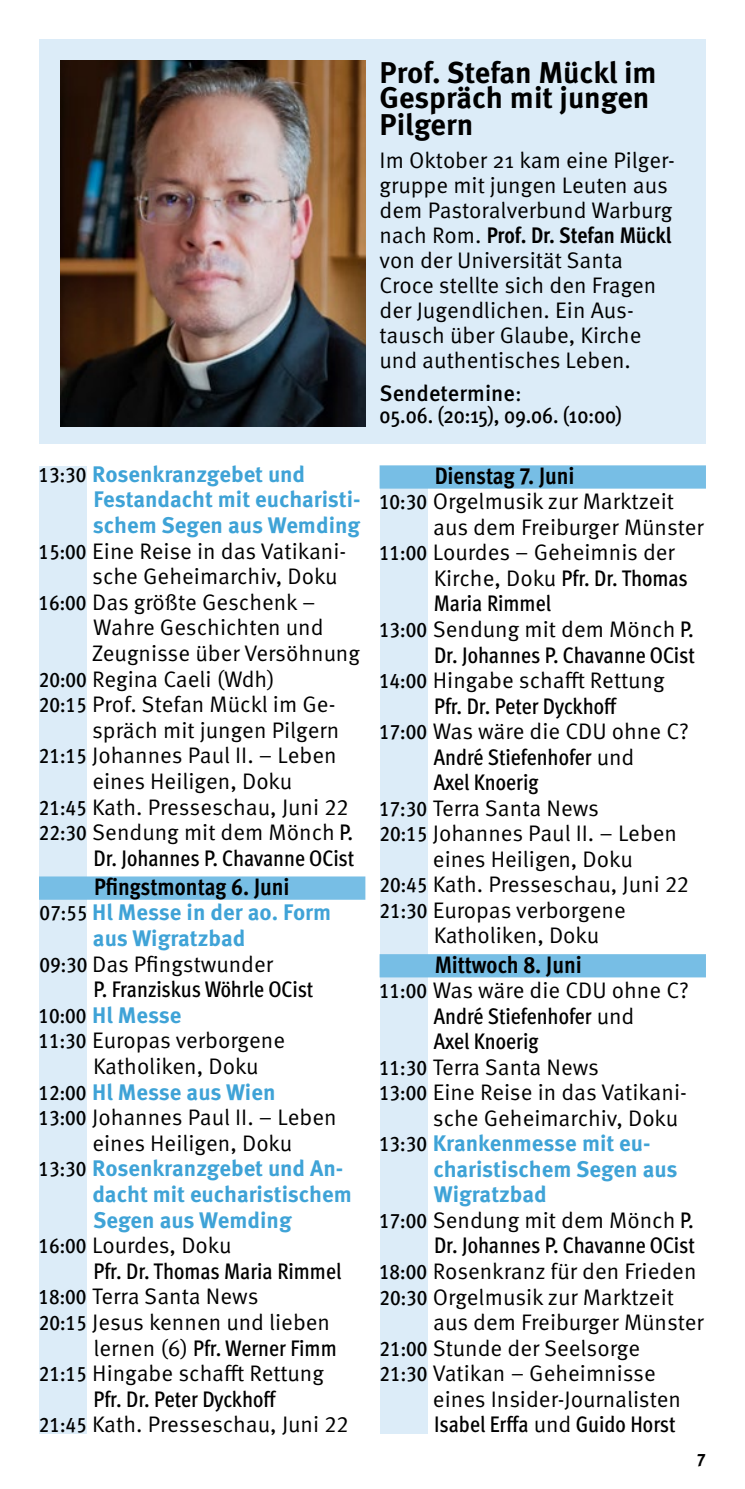
<style>
.page{position:relative;width:745px;height:1489px;background:#fff}
.page>*{position:absolute;margin:0;border:0;box-sizing:border-box;transform-origin:0 0}
.t1{font:700 30px/26.2px "Meta Pro";color:#000}
.t2{font:700 condensed 23.75px "Meta Pro";letter-spacing:-.005em;color:#000}
.t3{font:22.5px/25px "Meta Pro Norm";color:#000}
.t4{font:500 condensed 22.5px/25.5px "Meta Pro";color:#000}
.t5{font:700 22.5px/25.5px "Meta Pro";color:#3fa3d7}
.t6{font:700 condensed 22.5px "Meta Pro";letter-spacing:-.005em;color:#000}
.t7{font:700 17.5px "Meta Pro";color:#000}
.s1{font-weight:500;font-stretch:condensed;font-size:21.25px;color:#000}
.s2{font-family:"Meta Pro";font-weight:500;font-stretch:condensed;font-size:21.25px}
.s3{font-family:"Meta Pro";font-weight:500;font-stretch:condensed}
.s4{font-size:21.25px}
.s5{font-weight:700;font-stretch:normal;color:#3fa3d7}
.s6{font-family:"Meta Pro Norm";font-weight:400;font-stretch:normal}
.s7{font-stretch:normal}
</style>
<div class="page">
<div style="left:379px;top:466px;width:48px;height:967px;background:#dcecf8"></div>
<div style="left:39px;top:466px;width:48px;height:967px;background:#dcecf8"></div>
<div style="left:39px;top:876px;width:326px;height:23px;background:#77bee5"></div>
<div style="left:379px;top:465px;width:326px;height:23px;background:#77bee5"></div>
<div style="left:379px;top:954px;width:326px;height:23px;background:#77bee5"></div>
<div style="left:39px;top:39px;width:666px;height:404px;background:#dcecf8"></div>
<img style="left:60px;top:60px;width:305px;height:366px">
<p class="t5" style="left:93px;top:460px;width:269px;text-indent:-54px"><span class="s1">13:30</span> Rosenkranzgebet und<br>Festandacht mit eucharisti&shy;schem Segen aus Wemding</p>
<p class="t3" style="left:38px;top:537px;width:309px"><span class="s2">15:00</span> Eine Reise in das Vatikani-</p>
<p class="t3" style="left:92px;top:562px;width:247px">sche Geheimarchiv, Doku</p>
<p class="t3" style="left:38px;top:588px;width:278px"><span class="s2">16:00</span> Das größte Geschenk –</p>
<p class="t3" style="left:93px;top:613px;width:232px">Wahre Geschichten und</p>
<p class="t3" style="left:92px;top:639px;width:269px">Zeugnisse über Versöhnung</p>
<p class="t3" style="left:39px;top:664px;width:237px"><span class="s2">20:00</span> Regina Caeli (Wdh)</p>
<p class="t3" style="left:39px;top:690px;width:298px"><span class="s2">20:15</span> Prof. Stefan Mückl im Ge-</p>
<p class="t3" style="left:92px;top:716px;width:248px">spräch mit jungen Pilgern</p>
<p class="t3" style="left:39px;top:741px;width:299px"><span class="s2">21:15</span> Johannes Paul II. – Leben</p>
<p class="t3" style="left:92px;top:767px;width:201px">eines Heiligen, Doku</p>
<p class="t3" style="left:39px;top:792px;width:311px"><span class="s2">21:45</span> Kath. Presseschau, Juni 22</p>
<p class="t3" style="left:39px;top:818px;width:315px"><span class="s2">22:30</span> Sendung mit dem Mönch <span class="s3">P.</span></p>
<p class="t4" style="left:93px;top:843px;width:262px">Dr. Johannes P. Chavanne OCist</p>
<p class="t2" style="left:94px;top:868px;width:197px">Pfingstmontag 6. Juni</p>
<p class="t5" style="left:93px;top:898px;width:240px;text-indent:-53px"><span class="s1">07:55</span> Hl Messe in der ao. Form aus Wigratzbad</p>
<p class="t3" style="left:39px;top:949px;width:235px"><span class="s2">09:30</span> Das Pfingstwunder</p>
<p class="t4" style="left:38px;top:974px;width:276px;text-indent:55px">P. Franziskus Wöhrle OCist<br><span class="s4">10:00</span> <span class="s5">Hl Messe</span></p>
<p class="t3" style="left:93px;top:1026px;width:193px;text-indent:-55px"><span class="s2">11:30</span> Europas verborgene<br>Katholiken, Doku</p>
<p class="t5" style="left:38px;top:1077px;width:238px"><span class="s1">12:00</span> Hl Messe aus Wien</p>
<p class="t3" style="left:38px;top:1103px;width:299px;text-align:center"><span class="s2">13:00</span> Johannes Paul II. – Leben eines Heiligen, Doku</p>
<p class="t5" style="left:92px;top:1154px;width:261px;text-indent:-54px"><span class="s1">13:30</span> Rosenkranzgebet und An&shy;dacht mit eucharistischem<br>Segen aus Wemding</p>
<p class="t3" style="left:38px;top:1231px;width:194px"><span class="s2">16:00</span> Lourdes, Doku</p>
<p class="t4" style="left:93px;top:1256px;width:249px">Pfr. Dr. Thomas Maria Rimmel</p>
<p class="t3" style="left:38px;top:1282px;width:293px"><span class="s2">18:00</span> Terra Santa News<br><span class="s2">20:15</span> Jesus kennen und lieben</p>
<p class="t4" style="left:93px;top:1332px;width:245px"><span class="s6">lernen (6)</span> Pfr. Werner Fimm</p>
<p class="t3" style="left:39px;top:1359px;width:286px"><span class="s2">21:15</span> Hingabe schafft Rettung</p>
<p class="t4" style="left:93px;top:1384px;width:184px">Pfr. Dr. Peter Dyckhoff</p>
<p class="t3" style="left:39px;top:1410px;width:311px"><span class="s2">21:45</span> Kath. Presseschau, Juni 22</p>
<h1 class="t1" style="left:379px;top:57px;width:278px">Prof. Stefan Mückl im<br>Gespräch mit jungen<br>Pilgern</h1>
<p class="t3" style="left:379px;top:146px;width:297px">Im Oktober 21 kam eine Pilger&shy;gruppe mit jungen Leuten aus dem Pastoralverbund Warburg</p>
<p class="t6" style="left:379px;top:217px;width:293px"><span class="s6">nach Rom.</span> Prof. Dr. Stefan Mückl</p>
<p class="t3" style="left:379px;top:246px;width:278px">von der Universität Santa<br>Croce stellte sich den Fragen der Jugendlichen. Ein Aus&shy;tausch über Glaube, Kirche und authentisches Leben.</p>
<p class="t4" style="left:379px;top:380px;width:244px;line-height:22.5px"><span class="s7">Sendetermine</span><span class="s6">:<br></span>05.06. (20:15), 09.06. (10:00)</p>
<p class="t2" style="left:434px;top:457px;width:141px">Dienstag 7. Juni</p>
<p class="t3" style="left:379px;top:487px;width:296px"><span class="s2">10:30</span> Orgelmusik zur Marktzeit</p>
<p class="t3" style="left:433px;top:513px;width:272px">aus dem Freiburger Münster</p>
<p class="t3" style="left:379px;top:538px;width:297px"><span class="s2">11:00</span> Lourdes – Geheimnis der</p>
<p class="t4" style="left:433px;top:563px;width:255px"><span class="s6">Kirche, Doku</span> Pfr. Dr. Thomas<br>Maria Rimmel</p>
<p class="t3" style="left:379px;top:615px;width:316px"><span class="s2">13:00</span> Sendung mit dem Mönch <span class="s3">P.</span></p>
<p class="t4" style="left:434px;top:640px;width:262px">Dr. Johannes P. Chavanne OCist</p>
<p class="t3" style="left:379px;top:666px;width:287px"><span class="s2">14:00</span> Hingabe schafft Rettung</p>
<p class="t4" style="left:434px;top:691px;width:184px">Pfr. Dr. Peter Dyckhoff</p>
<p class="t3" style="left:379px;top:717px;width:311px"><span class="s2">17:00</span> Was wäre die CDU ohne C?</p>
<p class="t4" style="left:433px;top:742px;width:202px">André Stiefenhofer <span class="s6">und<br></span>Axel Knoerig</p>
<p class="t3" style="left:379px;top:794px;width:221px"><span class="s2">17:30</span> Terra Santa News</p>
<p class="t3" style="left:379px;top:819px;width:299px"><span class="s2">20:15</span> Johannes Paul II. – Leben</p>
<p class="t3" style="left:432px;top:845px;width:201px">eines Heiligen, Doku</p>
<p class="t3" style="left:379px;top:870px;width:311px"><span class="s2">20:45</span> Kath. Presseschau, Juni 22</p>
<p class="t3" style="left:379px;top:896px;width:247px"><span class="s2">21:30</span> Europas verborgene</p>
<p class="t3" style="left:433px;top:921px;width:167px">Katholiken, Doku</p>
<p class="t2" style="left:434px;top:946px;width:149px">Mittwoch 8. Juni</p>
<p class="t3" style="left:379px;top:976px;width:311px"><span class="s2">11:00</span> Was wäre die CDU ohne C?</p>
<p class="t4" style="left:433px;top:1001px;width:202px">André Stiefenhofer <span class="s6">und<br></span>Axel Knoerig</p>
<p class="t3" style="left:379px;top:1052px;width:221px"><span class="s2">11:30</span> Terra Santa News</p>
<p class="t3" style="left:379px;top:1078px;width:309px"><span class="s2">13:00</span> Eine Reise in das Vatikani-</p>
<p class="t3" style="left:432px;top:1103px;width:247px">sche Geheimarchiv, Doku</p>
<p class="t5" style="left:433px;top:1129px;width:245px;text-indent:-54px"><span class="s1">13:30</span> Krankenmesse mit eu&shy;charistischem Segen aus<br>Wigratzbad</p>
<p class="t3" style="left:379px;top:1206px;width:316px"><span class="s2">17:00</span> Sendung mit dem Mönch <span class="s3">P.</span></p>
<p class="t4" style="left:434px;top:1231px;width:262px">Dr. Johannes P. Chavanne OCist</p>
<p class="t3" style="left:379px;top:1257px;width:319px"><span class="s2">18:00</span> Rosenkranz für den Frieden</p>
<p class="t3" style="left:379px;top:1282px;width:296px"><span class="s2">20:30</span> Orgelmusik zur Marktzeit</p>
<p class="t3" style="left:433px;top:1308px;width:272px">aus dem Freiburger Münster</p>
<p class="t3" style="left:379px;top:1333px;width:262px"><span class="s2">21:00</span> Stunde der Seelsorge</p>
<p class="t3" style="left:379px;top:1359px;width:278px"><span class="s2">21:30</span> Vatikan – Geheimnisse</p>
<p class="t3" style="left:432px;top:1384px;width:249px">eines Insider-Journalisten</p>
<p class="t4" style="left:434px;top:1409px;width:243px">Isabel Erffa <span class="s6">und</span> Guido Horst</p>
<p class="t7" style="left:696px;top:1443px;width:10px">7</p>
</div>
